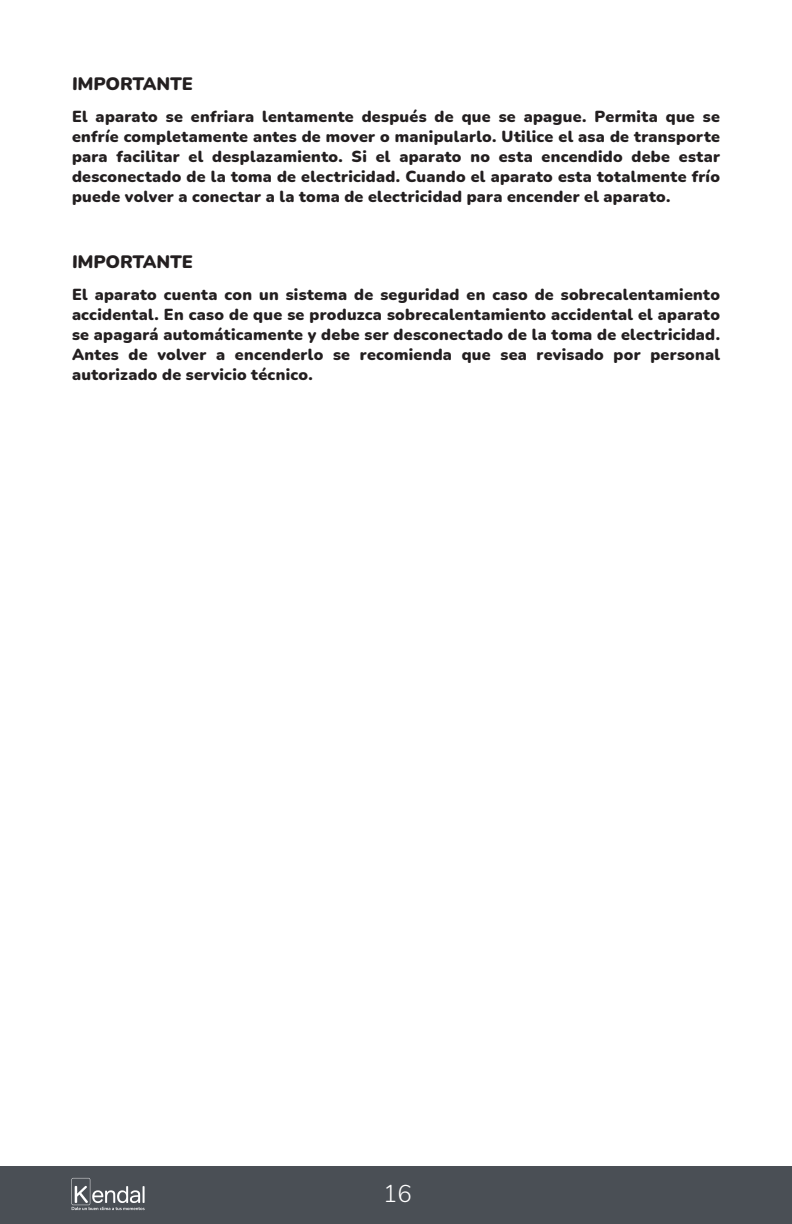
<style>
.page{position:relative;width:792px;height:1224px;background:#fff}
.page>*{position:absolute;margin:0;border:0;box-sizing:border-box;transform-origin:0 0}
.t1{font:300 24px "Nunito";color:#fff}
.t2{font:900 18px "Nunito";letter-spacing:-.04em;color:#231f20}
.t3{font:900 16px/20px "Nunito";letter-spacing:.015em;color:#231f20;text-align:justify}
</style>
<div class="page">
<div style="left:0;top:1166px;width:792px;height:58px;background:#4a4f55"></div>
<svg style="left:71px;top:1178px;width:74px;height:32px"></svg>
<p class="t2" style="left:72px;top:71px;width:123px">IMPORTANTE</p>
<p class="t3" style="left:72px;top:106px;width:650px">El aparato se enfriara lentamente después de que se apague. Permita que se enfríe completamente antes de mover o manipularlo. Utilice el asa de transporte para facilitar el desplazamiento. Si el aparato no esta encendido debe estar desconectado de la toma de electricidad. Cuando el aparato esta totalmente frío puede volver a conectar a la toma de electricidad para encender el aparato.</p>
<p class="t2" style="left:72px;top:248px;width:123px">IMPORTANTE</p>
<p class="t3" style="left:72px;top:283px;width:650px">El aparato cuenta con un sistema de seguridad en caso de sobrecalentamiento accidental. En caso de que se produzca sobrecalentamiento accidental el aparato se apagará automáticamente y debe ser desconectado de la toma de electricidad.<br>Antes de volver a encenderlo se recomienda que sea revisado por personal autorizado de servicio técnico.</p>
<h1 class="t1" style="left:383px;top:1177px;width:30px">16</h1>
</div>
